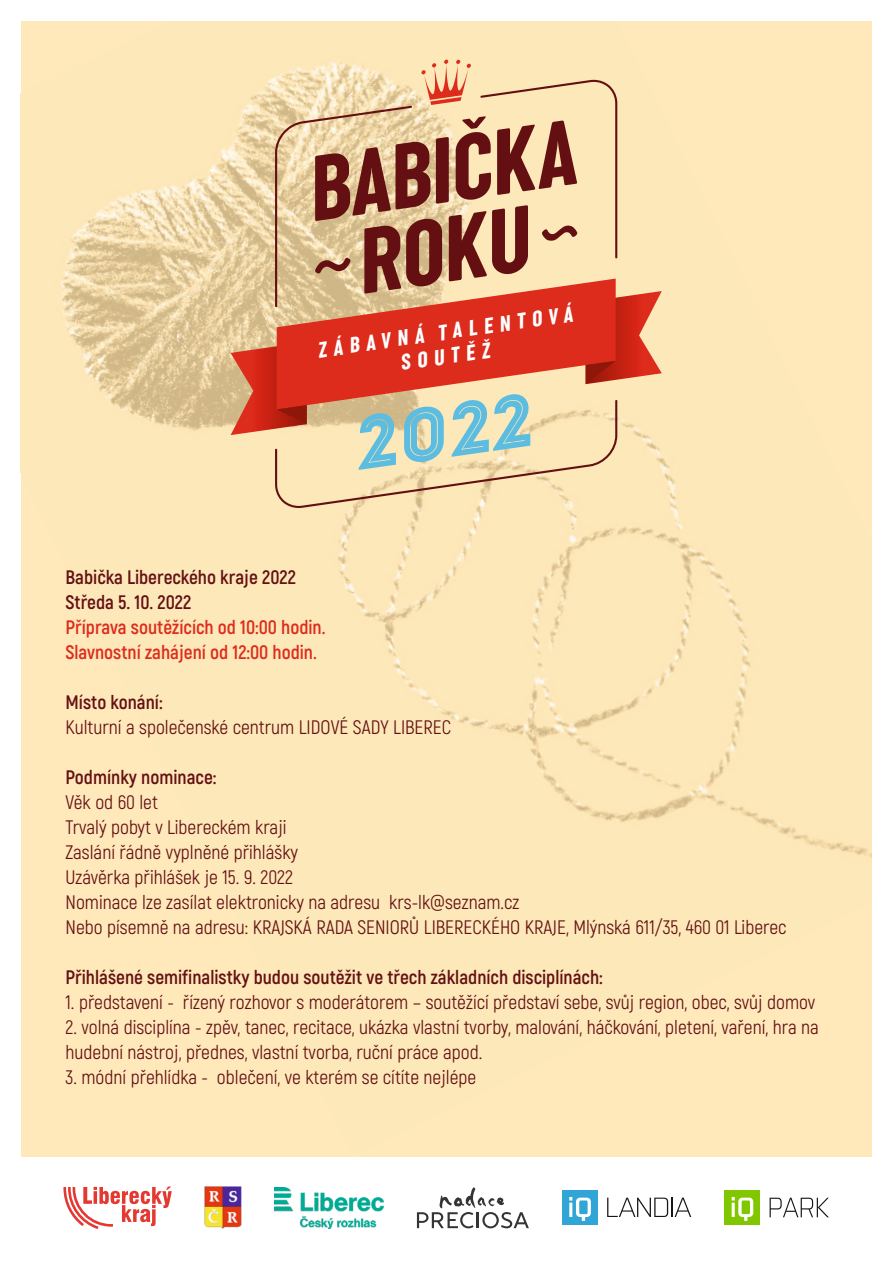
<style>
.page{position:relative;width:893px;height:1263px;background:#fff}
.page>*{position:absolute;margin:0;border:0;box-sizing:border-box;transform-origin:0 0}
.t1{font:italic 22.95px/24.3px "Sugo Pro Classic Trial";color:#fff;text-align:center}
.t2{font:19.5px/24.9px "Akrobat";color:#641013}
.t3{font:700 19.5px/24.9px "Akrobat";color:#641013}
.t4{font:700 19.5px/24.9px "Akrobat";color:#dd2b1c}
</style>
<div class="page">
<div style="left:21px;top:21px;width:850px;height:1132px;background:#fde8b9"></div>
<svg style="left:275px;top:80px;width:342px;height:428px;background:#f2daae"></svg>
<svg style="left:421px;top:59px;width:50px;height:46px;background:#f4b68f"></svg>
<svg style="left:231px;top:116px;width:431px;height:354px;background:#d5987a"></svg>
<img style="left:205px;top:1187px;width:36px;height:42px">
<img style="left:274px;top:1187px;width:110px;height:41px">
<svg style="left:417px;top:1187px;width:112px;height:41px"></svg>
<svg style="left:63px;top:1186px;width:109px;height:43px"></svg>
<div style="left:562px;top:1191px;width:35px;height:34px;background:#31a5d5"></div>
<svg style="left:675px;top:1197px;width:16px;height:20px"></svg>
<hr style="left:671px;top:1197px;width:2px;height:20px;background:#151616">
<svg style="left:607px;top:1197px;width:61px;height:20px"></svg>
<svg style="left:569px;top:1197px;width:22px;height:24px"></svg>
<hr style="left:569px;top:1202px;width:3px;height:15px;background:#fff">
<div style="left:724px;top:1191px;width:36px;height:34px;background:#80c700"></div>
<svg style="left:732px;top:1197px;width:21px;height:24px"></svg>
<hr style="left:732px;top:1202px;width:3px;height:15px;background:#fff">
<svg style="left:770px;top:1198px;width:59px;height:19px"></svg>
<p class="t1" style="left:316px;top:338px;width:259px;rotate:-8deg">ZÁBAVNÁ TALENTOVÁ<br>SOUTĚŽ</p>
<p class="t3" style="left:66px;top:566px;width:232px">Babička Libereckého kraje 2022<br>Středa 5. 10. 2022</p>
<p class="t4" style="left:66px;top:616px;width:261px">Příprava soutěžících od 10:00 hodin.<br>Slavnostní zahájení od 12:00 hodin.</p>
<p class="t3" style="left:66px;top:691px;width:98px">Místo konání:</p>
<p class="t2" style="left:66px;top:716px;width:387px">Kulturní a společenské centrum LIDOVÉ SADY LIBEREC</p>
<p class="t3" style="left:66px;top:766px;width:152px">Podmínky nominace:</p>
<p class="t2" style="left:66px;top:790px;width:723px">Věk od 60 let<br>Trvalý pobyt v Libereckém kraji<br>Zaslání řádně vyplněné přihlášky<br>Uzávěrka přihlášek je 15. 9. 2022<br>Nominace lze zasílat elektronicky na adresu krs-lk@seznam.cz<br>Nebo písemně na adresu: KRAJSKÁ RADA SENIORŮ LIBERECKÉHO KRAJE, Mlýnská 611/35, 460 01 Liberec</p>
<p class="t3" style="left:66px;top:965px;width:539px">Přihlášené semifinalistky budou soutěžit ve třech základních disciplínách:</p>
<p class="t2" style="left:66px;top:990px;width:751px">1. představení - řízený rozhovor s moderátorem – soutěžící představí sebe, svůj region, obec, svůj domov</p>
<p class="t2" style="left:66px;top:1015px;width:755px">2. volná disciplína - zpěv, tanec, recitace, ukázka vlastní tvorby, malování, háčkování, pletení, vaření, hra na hudební nástroj, přednes, vlastní tvorba, ruční práce apod.</p>
<p class="t2" style="left:66px;top:1065px;width:412px">3. módní přehlídka - oblečení, ve kterém se cítíte nejlépe</p>
</div>
